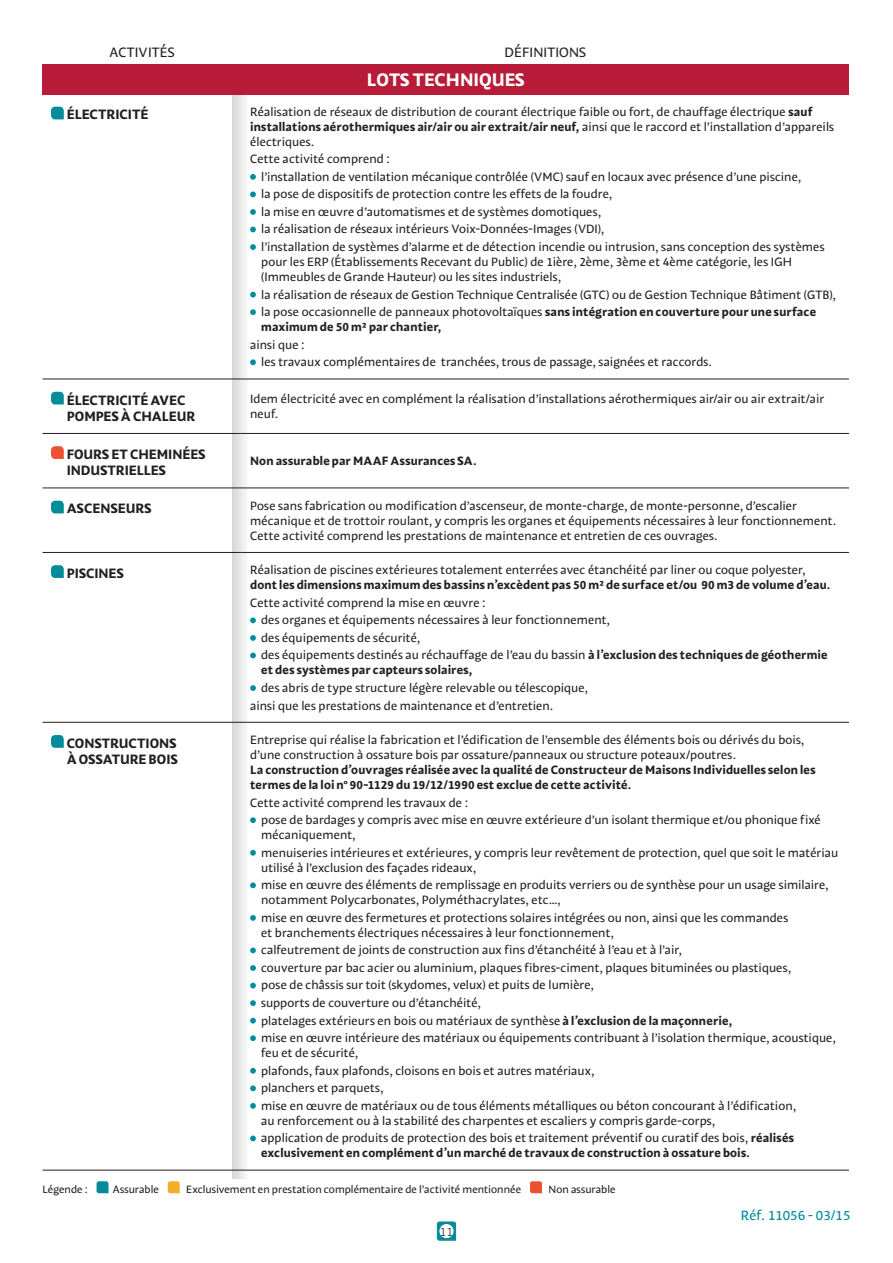
<style>
.page{position:relative;width:893px;height:1263px;background:#fff}
.page>*{position:absolute;margin:0;border:0;box-sizing:border-box;transform-origin:0 0}
.t1{font:18px "MAAF Bold";color:#fff}
.t2{font:13.5px/16.2px "MAAF Bold";letter-spacing:-.005em;color:#231f20}
.t3{font:13.5px "MAAF";letter-spacing:.01em;color:#231f20}
.t4{font:13.5px "MAAF";color:#008c99}
.t5{font:12px/17.5px "MAAF";letter-spacing:.005em;color:#231f20}
.t6{font:12px/15px "MAAF Bold";letter-spacing:.01em;color:#231f20}
.t7{font:12px "MAAF Light";color:#231f20}
.t8{font:10.5px "MAAF";color:#231f20}
.s1{font-family:"MAAF Bold"}
.s2{font-family:"MAAF"}
</style>
<div class="page">
<svg style="left:436px;top:1221px;width:21px;height:20px"></svg>
<div style="left:440px;top:1224px;width:13px;height:14px;background:#fff;border-radius:50%"></div>
<div style="left:439px;top:1224px;width:15px;height:14px;border:1px solid #fff;border-radius:50%"></div>
<svg style="left:97px;top:1181px;width:12px;height:12px"></svg>
<svg style="left:168px;top:1181px;width:12px;height:12px"></svg>
<svg style="left:530px;top:1181px;width:12px;height:12px"></svg>
<img style="left:232px;top:94px;width:16px;height:1084px">
<div style="left:43px;top:64px;width:806px;height:30px;background:#b91c38"></div>
<hr style="left:43px;top:379px;width:199px;height:1px;background:#231f20">
<hr style="left:43px;top:433px;width:199px;height:1px;background:#231f20">
<hr style="left:43px;top:487px;width:199px;height:1px;background:#231f20">
<hr style="left:43px;top:552px;width:199px;height:1px;background:#231f20">
<hr style="left:242px;top:379px;width:607px;height:1px;background:#231f20">
<hr style="left:242px;top:433px;width:607px;height:1px;background:#231f20">
<hr style="left:242px;top:487px;width:607px;height:1px;background:#231f20">
<hr style="left:242px;top:552px;width:607px;height:1px;background:#231f20">
<hr style="left:43px;top:722px;width:806px;height:1px;background:#231f20">
<hr style="left:43px;top:1170px;width:806px;height:1px;background:#231f20">
<svg style="left:51px;top:107px;width:13px;height:12px"></svg>
<svg style="left:250px;top:174px;width:6px;height:6px"></svg>
<svg style="left:250px;top:192px;width:6px;height:5px"></svg>
<svg style="left:250px;top:209px;width:6px;height:6px"></svg>
<svg style="left:250px;top:227px;width:6px;height:5px"></svg>
<svg style="left:250px;top:244px;width:6px;height:6px"></svg>
<svg style="left:250px;top:292px;width:6px;height:5px"></svg>
<svg style="left:250px;top:309px;width:6px;height:6px"></svg>
<svg style="left:250px;top:359px;width:6px;height:6px"></svg>
<svg style="left:51px;top:392px;width:13px;height:12px"></svg>
<svg style="left:51px;top:446px;width:13px;height:13px"></svg>
<svg style="left:51px;top:501px;width:13px;height:12px"></svg>
<svg style="left:51px;top:565px;width:13px;height:13px"></svg>
<svg style="left:250px;top:617px;width:6px;height:6px"></svg>
<svg style="left:250px;top:635px;width:6px;height:6px"></svg>
<svg style="left:250px;top:653px;width:6px;height:5px"></svg>
<svg style="left:250px;top:685px;width:6px;height:6px"></svg>
<svg style="left:51px;top:735px;width:13px;height:13px"></svg>
<svg style="left:250px;top:817px;width:6px;height:6px"></svg>
<svg style="left:250px;top:850px;width:6px;height:6px"></svg>
<svg style="left:250px;top:882px;width:6px;height:6px"></svg>
<svg style="left:250px;top:915px;width:6px;height:6px"></svg>
<svg style="left:250px;top:947px;width:6px;height:6px"></svg>
<svg style="left:250px;top:965px;width:6px;height:6px"></svg>
<svg style="left:250px;top:983px;width:6px;height:5px"></svg>
<svg style="left:250px;top:1000px;width:6px;height:6px"></svg>
<svg style="left:250px;top:1018px;width:6px;height:5px"></svg>
<svg style="left:250px;top:1035px;width:6px;height:6px"></svg>
<svg style="left:250px;top:1068px;width:6px;height:6px"></svg>
<svg style="left:250px;top:1085px;width:6px;height:6px"></svg>
<svg style="left:250px;top:1103px;width:6px;height:6px"></svg>
<svg style="left:250px;top:1135px;width:6px;height:6px"></svg>
<p class="t3" style="left:109px;top:47px;width:67px">ACTIVITÉS</p>
<p class="t3" style="left:504px;top:47px;width:83px">DÉFINITIONS</p>
<h1 class="t1" style="left:367px;top:73px;width:159px">LOTS TECHNIQUES</h1>
<p class="t2" style="left:67px;top:108px;width:83px">ÉLECTRICITÉ</p>
<p class="t5" style="left:250px;top:104px;width:564px">Réalisation de réseaux de distribution de courant électrique faible ou fort, de chauffage électrique <span class="s1">sauf</span></p>
<p class="t6" style="left:250px;top:120px;width:586px">installations aérothermiques air/air ou air extrait/air neuf, <span class="s2">ainsi que le raccord et l’installation d’appareils</span></p>
<p class="t5" style="left:250px;top:134px;width:66px">électriques.</p>
<p class="t5" style="left:250px;top:152px;width:141px">Cette activité comprend :</p>
<p class="t5" style="left:261px;top:169px;width:542px">l’installation de ventilation mécanique contrôlée (VMC) sauf en locaux avec présence d’une piscine,</p>
<p class="t5" style="left:261px;top:187px;width:353px">la pose de dispositifs de protection contre les effets de la foudre,</p>
<p class="t5" style="left:261px;top:204px;width:341px">la mise en œuvre d’automatismes et de systèmes domotiques,</p>
<p class="t5" style="left:261px;top:222px;width:345px">la réalisation de réseaux intérieurs Voix-Données-Images (VDI),</p>
<p class="t5" style="left:261px;top:239px;width:565px">l’installation de systèmes d’alarme et de détection incendie ou intrusion, sans conception des systèmes</p>
<p class="t5" style="left:261px;top:256px;width:532px;line-height:15px">pour les ERP (Établissements Recevant du Public) de 1ière, 2ème, 3ème et 4ème catégorie, les IGH (Immeubles de Grande Hauteur) ou les sites industriels,</p>
<p class="t5" style="left:261px;top:287px;width:576px">la réalisation de réseaux de Gestion Technique Centralisée (GTC) ou de Gestion Technique Bâtiment (GTB), la pose occasionnelle de panneaux photovoltaïques <span class="s1">sans intégration en couverture pour une surface</span></p>
<p class="t6" style="left:261px;top:321px;width:182px">maximum de 50 m² par chantier,</p>
<p class="t5" style="left:261px;top:337px;width:452px;text-indent:-11px">ainsi que :<br>les travaux complémentaires de tranchées, trous de passage, saignées et raccords.</p>
<p class="t2" style="left:67px;top:393px;width:130px">ÉLECTRICITÉ AVEC<br>POMPES À CHALEUR</p>
<p class="t5" style="left:250px;top:393px;width:576px;line-height:15px">Idem électricité avec en complément la réalisation d’installations aérothermiques air/air ou air extrait/air neuf.</p>
<p class="t2" style="left:67px;top:448px;width:140px">FOURS ET CHEMINÉES<br>INDUSTRIELLES</p>
<p class="t6" style="left:250px;top:455px;width:228px">Non assurable par MAAF Assurances SA.</p>
<p class="t2" style="left:67px;top:502px;width:86px">ASCENSEURS</p>
<p class="t5" style="left:250px;top:499px;width:587px;line-height:15px">Pose sans fabrication ou modification d’ascenseur, de monte-charge, de monte-personne, d’escalier mécanique et de trottoir roulant, y compris les organes et équipements nécessaires à leur fonctionnement.<br>Cette activité comprend les prestations de maintenance et entretien de ces ouvrages.</p>
<p class="t2" style="left:67px;top:567px;width:59px">PISCINES</p>
<p class="t5" style="left:250px;top:563px;width:557px">Réalisation de piscines extérieures totalement enterrées avec étanchéité par liner ou coque polyester,</p>
<p class="t6" style="left:250px;top:579px;width:582px">dont les dimensions maximum des bassins n’excèdent pas 50 m² de surface et/ou 90 m3 de volume d’eau.</p>
<p class="t5" style="left:261px;top:595px;width:568px;text-indent:-11px">Cette activité comprend la mise en œuvre :<br>des organes et équipements nécessaires à leur fonctionnement,<br>des équipements de sécurité,<br>des équipements destinés au réchauffage de l’eau du bassin <span class="s1">à l’exclusion des techniques de géothermie</span></p>
<p class="t6" style="left:261px;top:664px;width:213px">et des systèmes par capteurs solaires,</p>
<p class="t5" style="left:250px;top:680px;width:339px;text-indent:11px">des abris de type structure légère relevable ou télescopique, ainsi que les prestations de maintenance et d’entretien.</p>
<p class="t2" style="left:67px;top:736px;width:112px">CONSTRUCTIONS<br>À OSSATURE BOIS</p>
<p class="t5" style="left:250px;top:734px;width:556px;line-height:15px">Entreprise qui réalise la fabrication et l’édification de l’ensemble des éléments bois ou dérivés du bois, d’une construction à ossature bois par ossature/panneaux ou structure poteaux/poutres.</p>
<p class="t6" style="left:250px;top:764px;width:567px">La construction d’ouvrages réalisée avec la qualité de Constructeur de Maisons Individuelles selon les termes de la loi n° 90-1129 du 19/12/1990 est exclue de cette activité.</p>
<p class="t5" style="left:261px;top:795px;width:561px;text-indent:-11px">Cette activité comprend les travaux de :<br>pose de bardages y compris avec mise en œuvre extérieure d’un isolant thermique et/ou phonique fixé</p>
<p class="t5" style="left:261px;top:827px;width:578px">mécaniquement,<br>menuiseries intérieures et extérieures, y compris leur revêtement de protection, quel que soit le matériau</p>
<p class="t5" style="left:261px;top:860px;width:569px">utilisé à l’exclusion des façades rideaux,<br>mise en œuvre des éléments de remplissage en produits verriers ou de synthèse pour un usage similaire,</p>
<p class="t5" style="left:261px;top:893px;width:529px">notamment Polycarbonates, Polyméthacrylates, etc…,<br>mise en œuvre des fermetures et protections solaires intégrées ou non, ainsi que les commandes</p>
<p class="t5" style="left:261px;top:925px;width:576px">et branchements électriques nécessaires à leur fonctionnement,<br>calfeutrement de joints de construction aux fins d’étanchéité à l’eau et à l’air,<br>couverture par bac acier ou aluminium, plaques fibres-ciment, plaques bituminées ou plastiques,<br>pose de châssis sur toit (skydomes, velux) et puits de lumière,<br>supports de couverture ou d’étanchéité,<br>platelages extérieurs en bois ou matériaux de synthèse <span class="s1">à l’exclusion de la maçonnerie,<br></span>mise en œuvre intérieure des matériaux ou équipements contribuant à l’isolation thermique, acoustique,</p>
<p class="t5" style="left:261px;top:1045px;width:536px">feu et de sécurité,<br>plafonds, faux plafonds, cloisons en bois et autres matériaux,<br>planchers et parquets,<br>mise en œuvre de matériaux ou de tous éléments métalliques ou béton concourant à l’édification,</p>
<p class="t5" style="left:261px;top:1113px;width:534px">au renforcement ou à la stabilité des charpentes et escaliers y compris garde-corps,<br>application de produits de protection des bois et traitement préventif ou curatif des bois, <span class="s1">réalisés</span></p>
<p class="t6" style="left:261px;top:1147px;width:490px">exclusivement en complément d’un marché de travaux de construction à ossature bois.</p>
<p class="t8" style="left:43px;top:1186px;width:47px">Légende :</p>
<p class="t8" style="left:113px;top:1186px;width:48px">Assurable</p>
<p class="t8" style="left:186px;top:1186px;width:337px">Exclusivement en prestation complémentaire de l’activité mentionnée</p>
<p class="t8" style="left:548px;top:1186px;width:69px">Non assurable</p>
<p class="t7" style="left:440px;top:1227px;width:15px">11</p>
<p class="t4" style="left:741px;top:1211px;width:111px">Réf. 11056 - 03/15</p>
</div>
